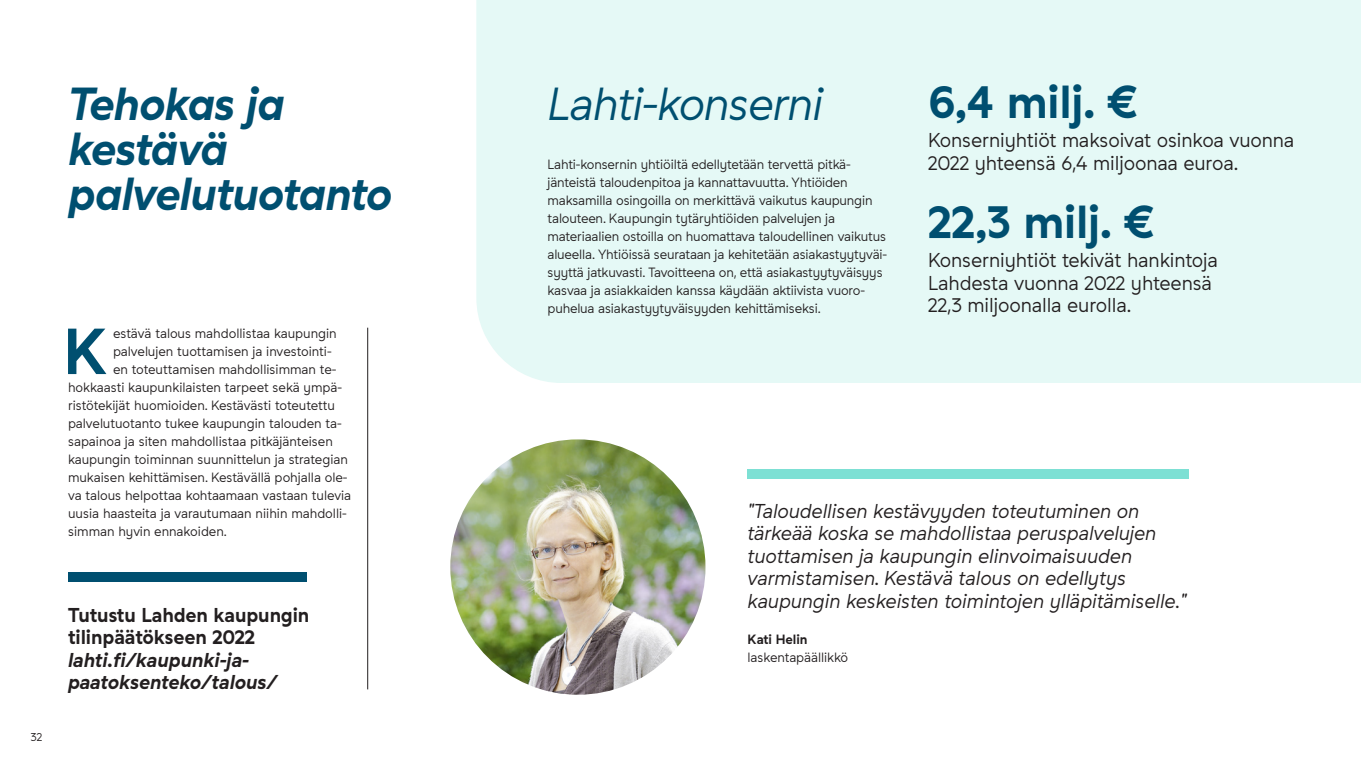
<style>
.page{position:relative;width:1361px;height:766px;background:#fff}
.page>*{position:absolute;margin:0;border:0;box-sizing:border-box;transform-origin:0 0}
.leipis__pieni_anfang{font:700 63px "Studio Feixen Sans Lahti";color:#004f70}
.iso_otsikko{font:italic 45px/45px "Studio Feixen Sans Lahti Headline";letter-spacing:-.03em;color:#004f70}
.nosto{font:700 45px "Studio Feixen Sans Lahti";letter-spacing:-.005em;color:#004f70}
.iso_otsikko__alataso{font:italic 45px "Studio Feixen Sans Lahti";letter-spacing:-.025em;color:#004f70}
.iso_lainaus{font:italic 19.5px/22.5px "Studio Feixen Sans Lahti";letter-spacing:-.005em;color:#231f20}
.nosto-2{font:19.5px/22.5px "Studio Feixen Sans Lahti";letter-spacing:-.005em;color:#231f20}
.nosto-3{font:italic 700 19.5px/22.5px "Studio Feixen Sans Lahti";letter-spacing:-.005em;color:#231f20}
.leipis{font:13.05px/18px "Studio Feixen Sans Lahti";letter-spacing:-.01em;color:#231f20}
.leipis__pieni_anfang-2{font:13.05px "Studio Feixen Sans Lahti";color:#231f20}
.leipis-2{font:700 13.05px "Studio Feixen Sans Lahti";letter-spacing:-.005em;color:#231f20}
.t1{font:11.25px "Studio Feixen Sans Lahti";color:#231f20}
.s1{font-style:normal}
</style>
<div class="page">
<div style="left:476px;top:0;width:885px;height:383px;background:#e5f9f6"></div>
<hr style="left:367px;top:327px;width:1px;height:362px;background:#231f20">
<div style="left:747px;top:469px;width:442px;height:9px;background:#7de0d4"></div>
<div style="left:68px;top:572px;width:238px;height:9px;background:#004f70"></div>
<img style="left:450px;top:439px;width:255px;height:255px;border-radius:128px">
<p class="iso_otsikko" style="left:68px;top:82px;width:326px">Tehokas ja kestävä palvelutuotanto</p>
<p class="leipis__pieni_anfang" style="left:63px;top:313px;width:46px">K</p>
<p class="leipis__pieni_anfang-2" style="left:113px;top:325px;width:225px">estävä talous mahdollistaa kaupungin</p>
<p class="leipis__pieni_anfang-2" style="left:113px;top:343px;width:220px">palvelujen tuottamisen ja investointi-</p>
<p class="leipis__pieni_anfang-2" style="left:113px;top:361px;width:225px">en toteuttamisen mahdollisimman te-</p>
<p class="leipis__pieni_anfang-2" style="left:68px;top:379px;width:276px">hokkaasti kaupunkilaisten tarpeet sekä ympä-</p>
<p class="leipis__pieni_anfang-2" style="left:68px;top:397px;width:268px">ristötekijät huomioiden. Kestävästi toteutettu</p>
<p class="leipis__pieni_anfang-2" style="left:68px;top:415px;width:275px">palvelutuotanto tukee kaupungin talouden ta-</p>
<p class="leipis__pieni_anfang-2" style="left:68px;top:433px;width:266px">sapainoa ja siten mahdollistaa pitkäjänteisen</p>
<p class="leipis__pieni_anfang-2" style="left:68px;top:451px;width:281px">kaupungin toiminnan suunnittelun ja strategian</p>
<p class="leipis__pieni_anfang-2" style="left:68px;top:469px;width:281px">mukaisen kehittämisen. Kestävällä pohjalla ole-</p>
<p class="leipis__pieni_anfang-2" style="left:68px;top:487px;width:285px">va talous helpottaa kohtaamaan vastaan tulevia</p>
<p class="leipis__pieni_anfang-2" style="left:68px;top:505px;width:280px">uusia haasteita ja varautumaan niihin mahdolli-</p>
<p class="leipis__pieni_anfang-2" style="left:68px;top:523px;width:160px">simman hyvin ennakoiden.</p>
<p class="t1" style="left:31px;top:729px;width:13px">32</p>
<p class="nosto-3" style="left:68px;top:603px;width:243px"><span class="s1">Tutustu Lahden kaupungin tilinpäätökseen 2022 </span>lahti.fi/kaupunki-ja&shy;paatoksenteko/talous/</p>
<p class="iso_otsikko__alataso" style="left:547px;top:77px;width:277px">Lahti-konserni</p>
<p class="leipis" style="left:547px;top:155px;width:341px">Lahti-konsernin yhtiöiltä edellytetään tervettä pitkä&shy;jänteistä taloudenpitoa ja kannattavuutta. Yhtiöiden maksamilla osingoilla on merkittävä vaikutus kaupungin talouteen. Kaupungin tytäryhtiöiden palvelujen ja materiaalien ostoilla on huomattava taloudellinen vaikutus alueella. Yhtiöissä seurataan ja kehitetään asiakastyytyväi&shy;syyttä jatkuvasti. Tavoitteena on, että asiakastyytyväisyys kasvaa ja asiakkaiden kanssa käydään aktiivista vuoro&shy;puhelua asiakastyytyväisyyden kehittämiseksi.</p>
<p class="nosto" style="left:928px;top:74px;width:211px">6,4 milj. €</p>
<p class="nosto-2" style="left:928px;top:129px;width:368px">Konserniyhtiöt maksoivat osinkoa vuonna<br>2022 yhteensä 6,4 miljoonaa euroa.</p>
<p class="nosto" style="left:928px;top:194px;width:228px">22,3 milj. €</p>
<p class="nosto-2" style="left:928px;top:249px;width:291px">Konserniyhtiöt tekivät hankintoja<br>Lahdesta vuonna 2022 yhteensä<br>22,3 miljoonalla eurolla.</p>
<p class="iso_lainaus" style="left:747px;top:500px;width:440px">"Taloudellisen kestävyyden toteutuminen on tärkeää koska se mahdollistaa peruspalvelujen tuottamisen ja kaupungin elinvoimaisuuden varmistamisen. Kestävä talous on edellytys kaupungin keskeisten toimintojen ylläpitämiselle."</p>
<p class="leipis-2" style="left:747px;top:631px;width:61px">Kati Helin</p>
<p class="leipis" style="left:747px;top:648px;width:102px">laskentapäällikkö</p>
</div>
